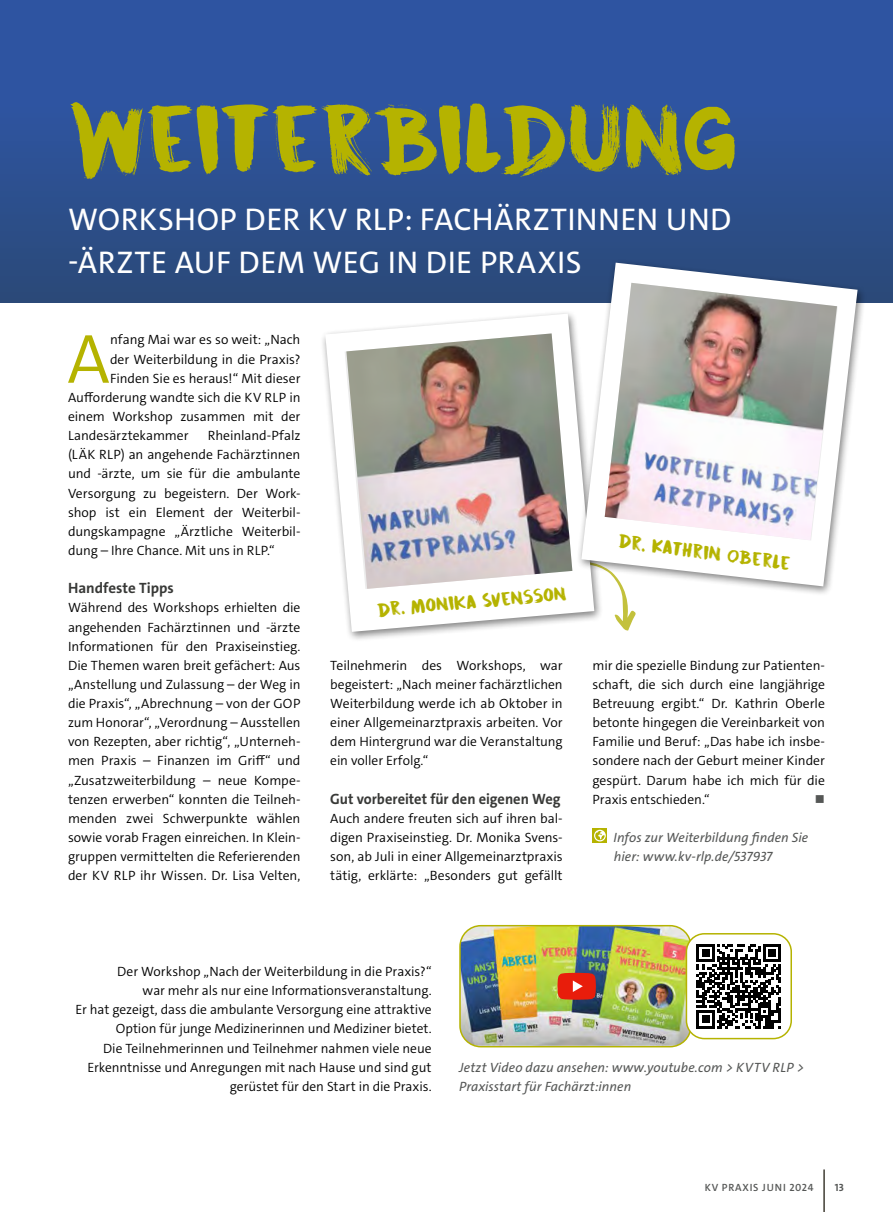
<style>
.page{position:relative;width:893px;height:1212px;background:#fff}
.page>*{position:absolute;margin:0;border:0;box-sizing:border-box;transform-origin:0 0}
.t1{font:85.5px "DK Cinnabar Brush";letter-spacing:-.02em;color:#b5b300}
.t2{font:300 70.2px "The Sans";color:#b5b300}
.t3{font:31.5px/43.5px "The Sans";letter-spacing:.01em;color:#fff}
.t4{font:17.25px "DK Cinnabar Brush";color:#b5b300}
.t5{font:700 15px "The Sans";color:#383937;scale:.96 1}
.t6{font:700 15px "The Sans";color:#383937}
.t7{font:300 13.5px/19.2px "The Sans";letter-spacing:-.005em;color:#000;text-align:justify}
.t8{font:italic 13.5px/19.2px "The Sans";letter-spacing:.005em;color:#555756}
.t9{font:13.5px "Wingdings";color:#555756}
.t10{font:600 10.5px "The Sans";letter-spacing:.075em;color:#555756}
.t11{font:700 10.5px "The Sans";color:#555756}
</style>
<div class="page">
<hr style="left:823px;top:1169px;width:2px;height:43px;background:#100d00">
<svg style="left:614px;top:597px;width:22px;height:34px"></svg>
<div style="left:0;top:0;width:893px;height:303px;background:linear-gradient(to bottom,#2f57aa,#2b4b7c)"></div>
<div style="left:319px;top:309px;width:285px;height:333px;background:#000;opacity:.5"></div>
<svg style="left:325px;top:314px;width:269px;height:318px"></svg>
<img style="left:346px;top:333px;width:226px;height:256px">
<div style="left:576px;top:258px;width:290px;height:339px;background:#000;opacity:.5"></div>
<svg style="left:581px;top:263px;width:277px;height:323px"></svg>
<img style="left:605px;top:283px;width:232px;height:257px">
<img style="left:461px;top:928px;width:228px;height:118px">
<div style="left:459px;top:925px;width:233px;height:122px;border:2px solid #b5b300;border-radius:21px"></div>
<svg style="left:557px;top:973px;width:39px;height:27px"></svg>
<div style="left:686px;top:934px;width:105px;height:104px;background:#fff;border-radius:18px"></div>
<svg style="left:697px;top:944px;width:84px;height:84px"></svg>
<div style="left:686px;top:933px;width:106px;height:106px;border:2px solid #b5b300;border-radius:18px"></div>
<svg style="left:592px;top:828px;width:15px;height:15px"></svg>
<svg style="left:594px;top:830px;width:12px;height:11px"></svg>
<h1 class="t1" style="left:68px;top:80px;width:671px">Weiterbildung</h1>
<h3 class="t3" style="left:68px;top:197px;width:665px">WORKSHOP DER KV RLP: FACHÄRZTINNEN UND -ÄRZTE AUF DEM WEG IN DIE PRAXIS</h3>
<h2 class="t2" style="left:67px;top:314px;width:44px">A</h2>
<p class="t7" style="left:110px;top:330px;width:192px">nfang Mai war es so weit: „Nach</p>
<p class="t7" style="left:110px;top:349px;width:192px">der Weiterbildung in die Praxis?</p>
<p class="t7" style="left:110px;top:369px;width:192px">Finden Sie es heraus!“ Mit dieser</p>
<p class="t7" style="left:68px;top:388px;width:234px">Aufforderung wandte sich die KV RLP in</p>
<p class="t7" style="left:68px;top:407px;width:234px">einem Workshop zusammen mit der</p>
<p class="t7" style="left:68px;top:426px;width:122px">Landesärztekammer</p>
<p class="t7" style="left:68px;top:426px;width:234px;text-indent:140px">Rheinland-Pfalz (LÄK RLP) an angehende Fachärztinnen und -ärzte, um sie für die ambulante Versorgung zu begeistern. Der Work&shy;shop ist ein Element der Weiterbil&shy;dungskampagne „Ärztliche Weiterbil&shy;dung – Ihre Chance. Mit uns in RLP.“</p>
<p class="t6" style="left:68px;top:578px;width:107px">Handfeste Tipps</p>
<p class="t7" style="left:68px;top:598px;width:234px">Während des Workshops erhielten die angehenden Fachärztinnen und -ärzte Informationen für den Praxiseinstieg.<br>Die Themen waren breit gefächert: Aus „Anstellung und Zulassung – der Weg in die Praxis“, „Abrechnung – von der GOP zum Honorar“, „Verordnung – Ausstellen von Rezepten, aber richtig“, „Unterneh&shy;men Praxis – Finanzen im Griff“ und „Zusatzweiterbildung – neue Kompe&shy;tenzen erwerben“ konnten die Teilneh&shy;menden zwei Schwerpunkte wählen sowie vorab Fragen einreichen. In Klein&shy;gruppen vermittelten die Referierenden der KV RLP ihr Wissen. Dr. Lisa Velten,</p>
<p class="t4" style="left:376px;top:598px;width:191px;rotate:-5deg">Dr. Monika Svensson</p>
<p class="t7" style="left:330px;top:656px;width:234px">Teilnehmerin des Workshops, war begeistert: „Nach meiner fachärztlichen Weiterbildung werde ich ab Oktober in einer Allgemeinarztpraxis arbeiten. Vor dem Hintergrund war die Veranstaltung ein voller Erfolg.“</p>
<p class="t5" style="left:330px;top:789px;width:241px">Gut vorbereitet für den eigenen Weg</p>
<p class="t7" style="left:330px;top:809px;width:234px">Auch andere freuten sich auf ihren bal&shy;digen Praxiseinstieg. Dr. Monika Svens&shy;son, ab Juli in einer Allgemeinarztpraxis tätig, erklärte: „Besonders gut gefällt</p>
<p class="t4" style="left:620px;top:528px;width:175px;rotate:8deg">Dr. Kathrin Oberle</p>
<p class="t7" style="left:592px;top:656px;width:234px">mir die spezielle Bindung zur Patienten&shy;schaft, die sich durch eine langjährige Betreuung ergibt.“ Dr. Kathrin Oberle betonte hingegen die Vereinbarkeit von Familie und Beruf: „Das habe ich insbe&shy;sondere nach der Geburt meiner Kinder gespürt. Darum habe ich mich für die Praxis entschieden.“</p>
<p class="t9" style="left:815px;top:791px;width:12px">■</p>
<p class="t8" style="left:613px;top:828px;width:196px">Infos zur Weiterbildung finden Sie hier: www.kv-rlp.de/537937</p>
<p class="t7" style="left:75px;top:962px;width:358px;text-align:right">Der Workshop „Nach der Weiterbildung in die Praxis?“<br>war mehr als nur eine Informationsveranstaltung.<br>Er hat gezeigt, dass die ambulante Versorgung eine attraktive Option für junge Medizinerinnen und Mediziner bietet.<br>Die Teilnehmerinnen und Teilnehmer nahmen viele neue Erkenntnisse und Anregungen mit nach Hause und sind gut gerüstet für den Start in die Praxis.</p>
<p class="t8" style="left:459px;top:1057px;width:347px">Jetzt Video dazu ansehen: www.youtube.com &gt; KVTV RLP &gt;<br>Praxisstart für Fachärzt:innen</p>
<p class="t10" style="left:705px;top:1180px;width:110px">KV PRAXIS JUNI 2024</p>
<p class="t11" style="left:835px;top:1180px;width:11px">13</p>
</div>
